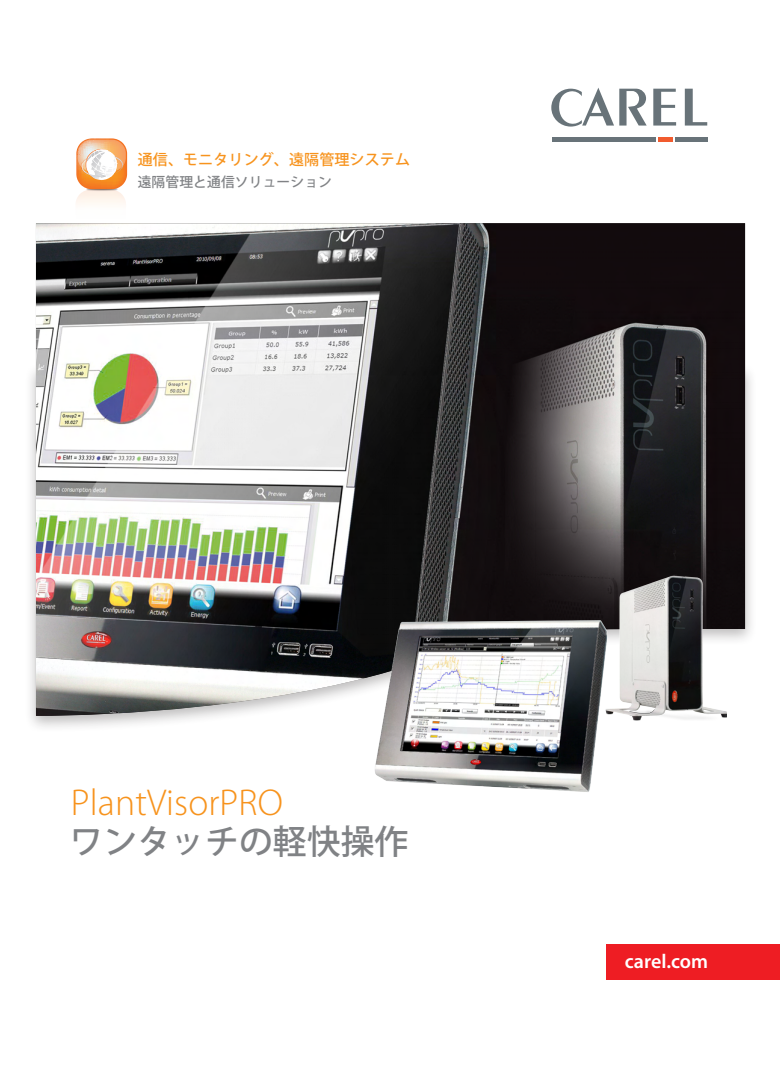
<style>
.page{position:relative;width:780px;height:1088px;background:#fff}
.page>*{position:absolute;margin:0;border:0;box-sizing:border-box;transform-origin:0 0}
.t1{font:300 37.5px "Myriad Pro";letter-spacing:.005em;color:#f7931d}
.t2{font:500 33.75px "Koz Go Pr 6 N";letter-spacing:.005em;color:#808285}
.t3{font:600 20px "Myriad Pro";color:#fff}
.t4{font:500 15px "Koz Go Pr 6 N";letter-spacing:.01em;color:#f7931d}
.t5{font:500 13.75px "Koz Go Pr 6 N";letter-spacing:.01em;color:#808285}
</style>
<div class="page">
<div style="left:606px;top:944px;width:174px;height:35px;background:#ee1d23"></div>
<svg style="left:653px;top:89px;width:23px;height:37px"></svg>
<svg style="left:684px;top:89px;width:23px;height:37px"></svg>
<svg style="left:551px;top:88px;width:95px;height:39px"></svg>
<div style="left:552px;top:137px;width:103px;height:5px;background:#687379"></div>
<div style="left:658px;top:137px;width:14px;height:5px;background:#f15b2e"></div>
<div style="left:674px;top:137px;width:33px;height:5px;background:#687379"></div>
<div style="left:24px;top:362px;width:733px;height:371px;background:#231f20;opacity:.3"></div>
<img style="left:36px;top:223px;width:709px;height:493px">
<img style="left:600px;top:566px;width:126px;height:167px">
<img style="left:314px;top:573px;width:352px;height:219px">
<svg style="left:76px;top:138px;width:51px;height:66px"></svg>
<svg style="left:78px;top:140px;width:48px;height:31px"></svg>
<p class="t4" style="left:138px;top:151px;width:274px">通信、モニタリング、遠隔管理システム</p>
<p class="t5" style="left:138px;top:174px;width:196px">遠隔管理と通信ソリューション</p>
<h1 class="t1" style="left:71px;top:782px;width:213px">PlantVisorPRO</h1>
<h2 class="t2" style="left:70px;top:822px;width:340px">ワンタッチの軽快操作</h2>
<h3 class="t3" style="left:625px;top:948px;width:85px">carel.com</h3>
</div>
